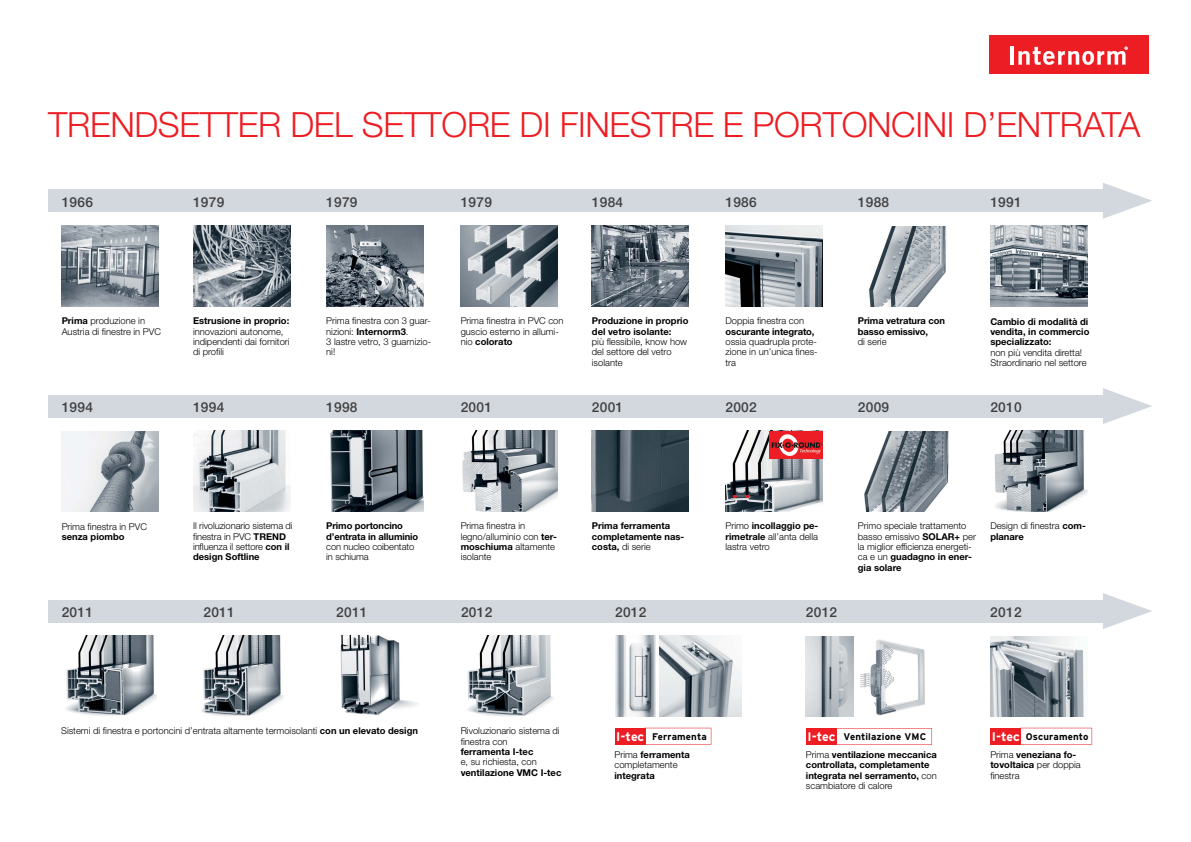
<style>
.page{position:relative;width:1191px;height:842px;background:#fff}
.page>*{position:absolute;margin:0;border:0;box-sizing:border-box;transform-origin:0 0}
.t1{font:300 34.8px "Helvetica Neue LT Pro";letter-spacing:-.01em;color:#ed1d24}
.t2{font:500 13.7px "Helvetica Neue LT Pro";letter-spacing:.02em;color:#414042}
.t3{font:700 9.65px "Interstate";letter-spacing:.01em;color:#000}
.t4{font:300 9.4px/10.4px "Helvetica Neue LT Pro";color:#000}
.t5{font:700 9.4px/10.4px "Helvetica Neue LT Pro";color:#000}
.s1{font-weight:700}
.s2{font-weight:300}
.s3{font-size:12.5px;color:#fff}
</style>
<div class="page">
<img style="left:462px;top:431px;width:96px;height:80px">
<div style="left:48px;top:190px;width:1069px;height:22px;background:#d2d8de"></div>
<svg style="left:1103px;top:183px;width:49px;height:36px"></svg>
<img style="left:340px;top:636px;width:78px;height:79px">
<div style="left:48px;top:395px;width:1069px;height:22px;background:#d2d8de"></div>
<svg style="left:1103px;top:388px;width:49px;height:36px"></svg>
<div style="left:48px;top:600px;width:1069px;height:22px;background:#d2d8de"></div>
<svg style="left:1103px;top:593px;width:49px;height:36px"></svg>
<img style="left:467px;top:636px;width:87px;height:80px">
<img style="left:66px;top:636px;width:91px;height:80px">
<img style="left:725px;top:431px;width:97px;height:80px">
<img style="left:769px;top:431px;width:53px;height:28px">
<img style="left:201px;top:636px;width:82px;height:80px">
<img style="left:994px;top:431px;width:93px;height:80px">
<div style="left:989px;top:35px;width:159px;height:39px;background:#ed1d24"></div>
<svg style="left:1010px;top:46px;width:117px;height:19px"></svg>
<svg style="left:732px;top:495px;width:5px;height:3px"></svg>
<svg style="left:745px;top:495px;width:4px;height:3px"></svg>
<img style="left:62px;top:226px;width:97px;height:80px">
<img style="left:193px;top:226px;width:97px;height:80px">
<img style="left:326px;top:226px;width:97px;height:80px">
<img style="left:461px;top:226px;width:96px;height:80px">
<img style="left:592px;top:226px;width:97px;height:80px">
<img style="left:725px;top:226px;width:97px;height:80px">
<img style="left:990px;top:226px;width:97px;height:80px">
<img style="left:62px;top:431px;width:97px;height:81px">
<img style="left:193px;top:431px;width:97px;height:81px">
<img style="left:330px;top:431px;width:93px;height:80px">
<img style="left:592px;top:431px;width:97px;height:80px">
<img style="left:615px;top:636px;width:40px;height:80px">
<img style="left:660px;top:636px;width:81px;height:80px">
<img style="left:806px;top:636px;width:119px;height:80px">
<img style="left:990px;top:636px;width:94px;height:80px">
<img style="left:869px;top:226px;width:78px;height:80px">
<img style="left:864px;top:431px;width:85px;height:80px">
<svg style="left:836px;top:728px;width:96px;height:17px"></svg>
<div style="left:806px;top:728px;width:30px;height:17px;background:#ed1d24"></div>
<svg style="left:645px;top:728px;width:66px;height:17px"></svg>
<div style="left:614px;top:728px;width:31px;height:17px;background:#ed1d24"></div>
<svg style="left:1021px;top:728px;width:71px;height:17px"></svg>
<div style="left:990px;top:728px;width:31px;height:17px;background:#ed1d24"></div>
<h1 class="t1" style="left:48px;top:103px;width:1093px">TRENDSETTER DEL SETTORE DI FINESTRE E PORTONCINI D’ENTRATA</h1>
<h2 class="t2" style="left:62px;top:194px;width:33px">1966</h2>
<h2 class="t2" style="left:193px;top:194px;width:33px">1979</h2>
<h2 class="t2" style="left:326px;top:194px;width:33px">1979</h2>
<h2 class="t2" style="left:461px;top:194px;width:33px">1979</h2>
<h2 class="t2" style="left:592px;top:194px;width:33px">1984</h2>
<h2 class="t2" style="left:725px;top:194px;width:33px">1986</h2>
<h2 class="t2" style="left:858px;top:194px;width:33px">1988</h2>
<h2 class="t2" style="left:990px;top:194px;width:33px">1991</h2>
<p class="t4" style="left:62px;top:315px;width:101px"><span class="s1">Prima</span> produzione in<br>Austria di finestre in PVC</p>
<p class="t5" style="left:193px;top:315px;width:98px">Estrusione in proprio:</p>
<p class="t4" style="left:193px;top:326px;width:98px">innovazioni autonome, indipendenti dai fornitori di profili</p>
<p class="t4" style="left:326px;top:315px;width:106px">Prima finestra con 3 guar&shy;nizioni: <span class="s1">Internorm3</span>.<br>3 lastre vetro, 3 guarnizio&shy;ni!</p>
<p class="t4" style="left:461px;top:315px;width:104px">Prima finestra in PVC con guscio esterno in allumi&shy;nio <span class="s1">colorato</span></p>
<p class="t5" style="left:592px;top:315px;width:98px">Produzione in proprio del vetro isolante:</p>
<p class="t4" style="left:592px;top:336px;width:97px">più flessibile, know how del settore del vetro isolante</p>
<p class="t4" style="left:725px;top:315px;width:80px">Doppia finestra con</p>
<p class="t5" style="left:725px;top:326px;width:91px">oscurante integrato,</p>
<p class="t4" style="left:725px;top:336px;width:94px;text-align:justify">ossia quadrupla prote&shy;zione in un’unica fines&shy;tra</p>
<p class="t5" style="left:858px;top:315px;width:89px">Prima vetratura con basso emissivo,</p>
<p class="t4" style="left:858px;top:336px;width:30px">di serie</p>
<p class="t5" style="left:990px;top:316px;width:101px">Cambio di modalità di vendita, in commercio specializzato:</p>
<p class="t4" style="left:990px;top:347px;width:98px">non più vendita diretta!<br>Straordinario nel settore</p>
<h2 class="t2" style="left:62px;top:399px;width:33px">1994</h2>
<h2 class="t2" style="left:193px;top:399px;width:33px">1994</h2>
<h2 class="t2" style="left:326px;top:399px;width:33px">1998</h2>
<h2 class="t2" style="left:461px;top:399px;width:33px">2001</h2>
<h2 class="t2" style="left:592px;top:399px;width:33px">2001</h2>
<h2 class="t2" style="left:858px;top:399px;width:33px">2009</h2>
<h2 class="t2" style="left:725px;top:399px;width:33px">2002</h2>
<h2 class="t2" style="left:990px;top:399px;width:33px">2010</h2>
<p class="t4" style="left:62px;top:521px;width:87px">Prima finestra in PVC</p>
<p class="t5" style="left:62px;top:531px;width:64px">senza piombo</p>
<p class="t4" style="left:193px;top:520px;width:101px">Il rivoluzionario sistema di finestra in PVC <span class="s1">TREND </span>influenza il settore <span class="s1">con il design Softline</span></p>
<p class="t5" style="left:326px;top:520px;width:94px">Primo portoncino d’entrata in alluminio</p>
<p class="t4" style="left:326px;top:541px;width:90px">con nucleo coibentato in schiuma</p>
<p class="t4" style="left:461px;top:520px;width:98px">Prima finestra in legno/alluminio con <span class="s1">ter&shy;moschiuma</span> altamente isolante</p>
<p class="t5" style="left:592px;top:520px;width:94px">Prima ferramenta completamente nas&shy;costa, <span class="s2">di serie</span></p>
<p class="t4" style="left:725px;top:520px;width:94px;text-align:justify">Primo <span class="s1">incollaggio pe&shy;rimetrale</span> all’anta della lastra vetro</p>
<p class="t4" style="left:858px;top:520px;width:120px">Primo speciale trattamento basso emissivo <span class="s1">SOLAR+</span> per la miglior efficienza energeti&shy;ca e un <span class="s1">guadagno in ener&shy;gia solare</span></p>
<p class="t4" style="left:990px;top:520px;width:97px">Design di finestra <span class="s1">com&shy;planare</span></p>
<h2 class="t2" style="left:62px;top:604px;width:33px">2011</h2>
<h2 class="t2" style="left:203px;top:604px;width:33px">2011</h2>
<h2 class="t2" style="left:336px;top:604px;width:33px">2011</h2>
<h2 class="t2" style="left:461px;top:604px;width:33px">2012</h2>
<h2 class="t2" style="left:615px;top:604px;width:33px">2012</h2>
<h2 class="t2" style="left:806px;top:604px;width:33px">2012</h2>
<h2 class="t2" style="left:990px;top:604px;width:33px">2012</h2>
<p class="t4" style="left:61px;top:725px;width:358px">Sistemi di finestra e portoncini d’entrata altamente termoisolanti <span class="s1">con un elevato design</span></p>
<p class="t4" style="left:461px;top:725px;width:100px">Rivoluzionario sistema di finestra con</p>
<p class="t5" style="left:461px;top:746px;width:74px">ferramenta I-tec</p>
<p class="t4" style="left:461px;top:757px;width:78px">e, su richiesta, con</p>
<p class="t5" style="left:461px;top:767px;width:102px">ventilazione VMC I-tec</p>
<p class="t3" style="left:616px;top:731px;width:92px"><span class="s3">I-tec</span> Ferramenta</p>
<p class="t3" style="left:807px;top:731px;width:120px"><span class="s3">I-tec</span> Ventilazione VMC</p>
<p class="t3" style="left:991px;top:731px;width:98px"><span class="s3">I-tec</span> Oscuramento</p>
<p class="t4" style="left:614px;top:749px;width:77px">Prima <span class="s1">ferramenta </span>completamente</p>
<p class="t5" style="left:614px;top:770px;width:42px">integrata</p>
<p class="t5" style="left:806px;top:749px;width:132px"><span class="s2">Prima</span> ventilazione meccanica controllata, completamente integrata nel serramento, <span class="s2">con scambiatore di calore</span></p>
<p class="t4" style="left:990px;top:749px;width:92px">Prima <span class="s1">veneziana fo&shy;tovoltaica</span> per doppia finestra</p>
</div>
